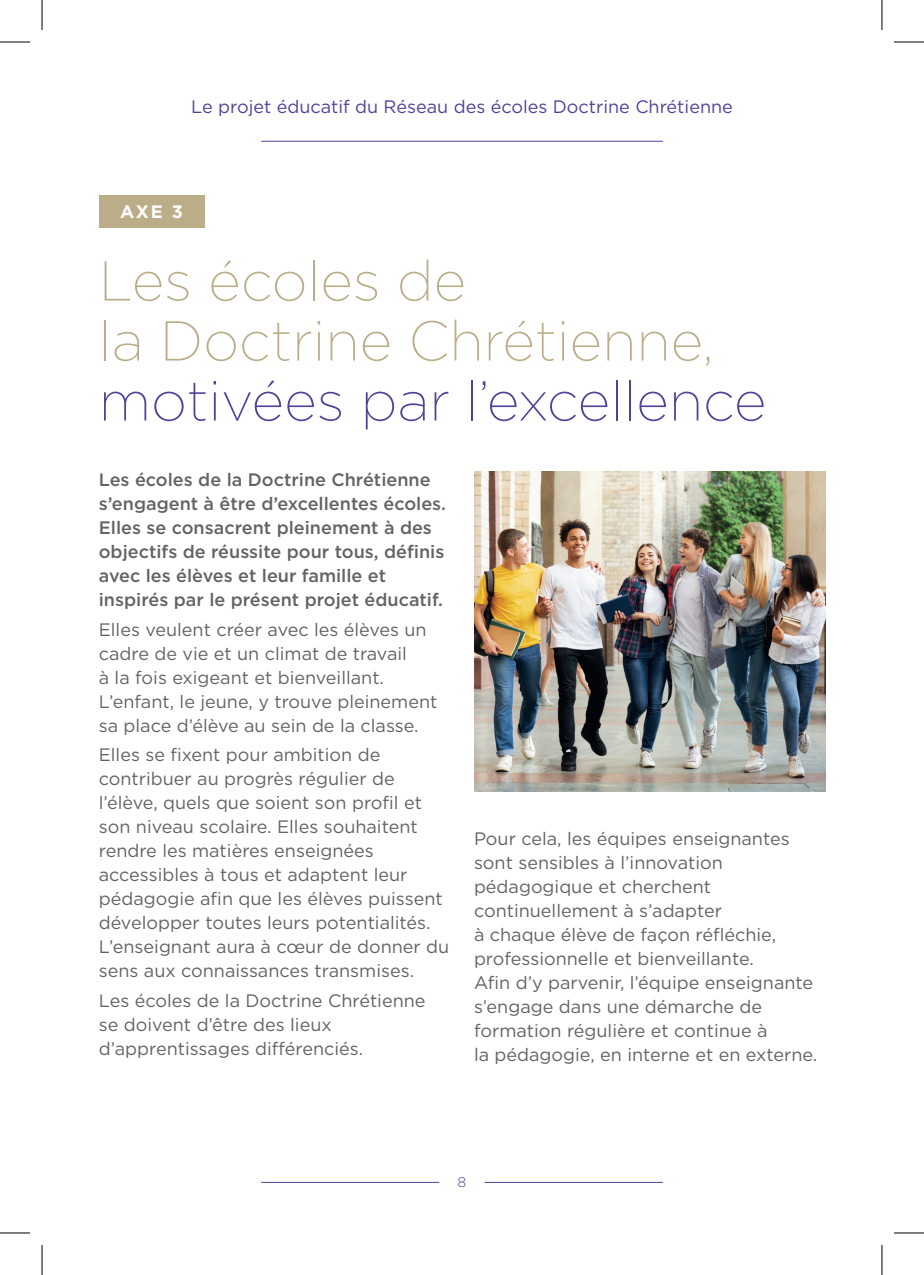
<style>
.page{position:relative;width:924px;height:1275px;background:#fff}
.page>*{position:absolute;margin:0;border:0;box-sizing:border-box;transform-origin:0 0}
.t1{font:200 56px/60px "Gotham";color:#bcad89}
.t2{font:200 56px "Gotham";color:#4d439b}
.t3{font:18px/24px "Gotham";color:#636366}
.t4{font:500 18px/24px "Gotham";color:#636366}
.t5{font:18px "Gotham";color:#4d439b}
.t6{font:700 18px "Gotham";color:#fff}
.t7{font:300 14px "Gotham";color:#4d439b}
</style>
<div class="page">
<hr style="left:261px;top:141px;width:401px;height:1px;background:#4d439b">
<hr style="left:261px;top:1182px;width:178px;height:1px;background:#4d439b">
<hr style="left:484px;top:1182px;width:178px;height:1px;background:#4d439b">
<div style="left:99px;top:195px;width:105px;height:32px;background:#bcad89"></div>
<img style="left:474px;top:471px;width:350px;height:320px">
<hr style="left:0;top:42px;width:30px;height:1px;background:#000">
<hr style="left:893px;top:42px;width:30px;height:1px;background:#000">
<hr style="left:0;top:1232px;width:30px;height:1px;background:#000">
<hr style="left:893px;top:1232px;width:30px;height:1px;background:#000">
<hr style="left:42px;top:0;width:1px;height:30px;background:#000">
<hr style="left:42px;top:1245px;width:1px;height:30px;background:#000">
<hr style="left:881px;top:0;width:1px;height:30px;background:#000">
<hr style="left:881px;top:1245px;width:1px;height:30px;background:#000">
<p class="t5" style="left:191px;top:95px;width:543px">Le projet éducatif du Réseau des écoles Doctrine Chrétienne</p>
<p class="t6" style="left:120px;top:200px;width:64px">AXE 3</p>
<h1 class="t1" style="left:99px;top:249px;width:615px">Les écoles de<br>la Doctrine Chrétienne,</h1>
<h1 class="t2" style="left:99px;top:366px;width:669px">motivées par l’excellence</h1>
<p class="t4" style="left:99px;top:467px;width:348px">Les écoles de la Doctrine Chrétienne s’engagent à être d’excellentes écoles.<br>Elles se consacrent pleinement à des objectifs de réussite pour tous, définis avec les élèves et leur famille et inspirés par le présent projet éducatif.</p>
<p class="t3" style="left:99px;top:617px;width:340px">Elles veulent créer avec les élèves un cadre de vie et un climat de travail<br>à la fois exigeant et bienveillant.<br>L’enfant, le jeune, y trouve pleinement sa place d’élève au sein de la classe.</p>
<p class="t3" style="left:99px;top:742px;width:352px">Elles se fixent pour ambition de contribuer au progrès régulier de l’élève, quels que soient son profil et son niveau scolaire. Elles souhaitent rendre les matières enseignées accessibles à tous et adaptent leur pédagogie afin que les élèves puissent développer toutes leurs potentialités.<br>L’enseignant aura à cœur de donner du sens aux connaissances transmises.</p>
<p class="t3" style="left:99px;top:988px;width:328px">Les écoles de la Doctrine Chrétienne se doivent d’être des lieux d’apprentissages différenciés.</p>
<p class="t3" style="left:474px;top:826px;width:344px">Pour cela, les équipes enseignantes sont sensibles à l’innovation pédagogique et cherchent continuellement à s’adapter<br>à chaque élève de façon réfléchie, professionnelle et bienveillante.<br>Afin d’y parvenir, l’équipe enseignante s’engage dans une démarche de formation régulière et continue à<br>la pédagogie, en interne et en externe.</p>
<p class="t7" style="left:457px;top:1173px;width:10px">8</p>
</div>
